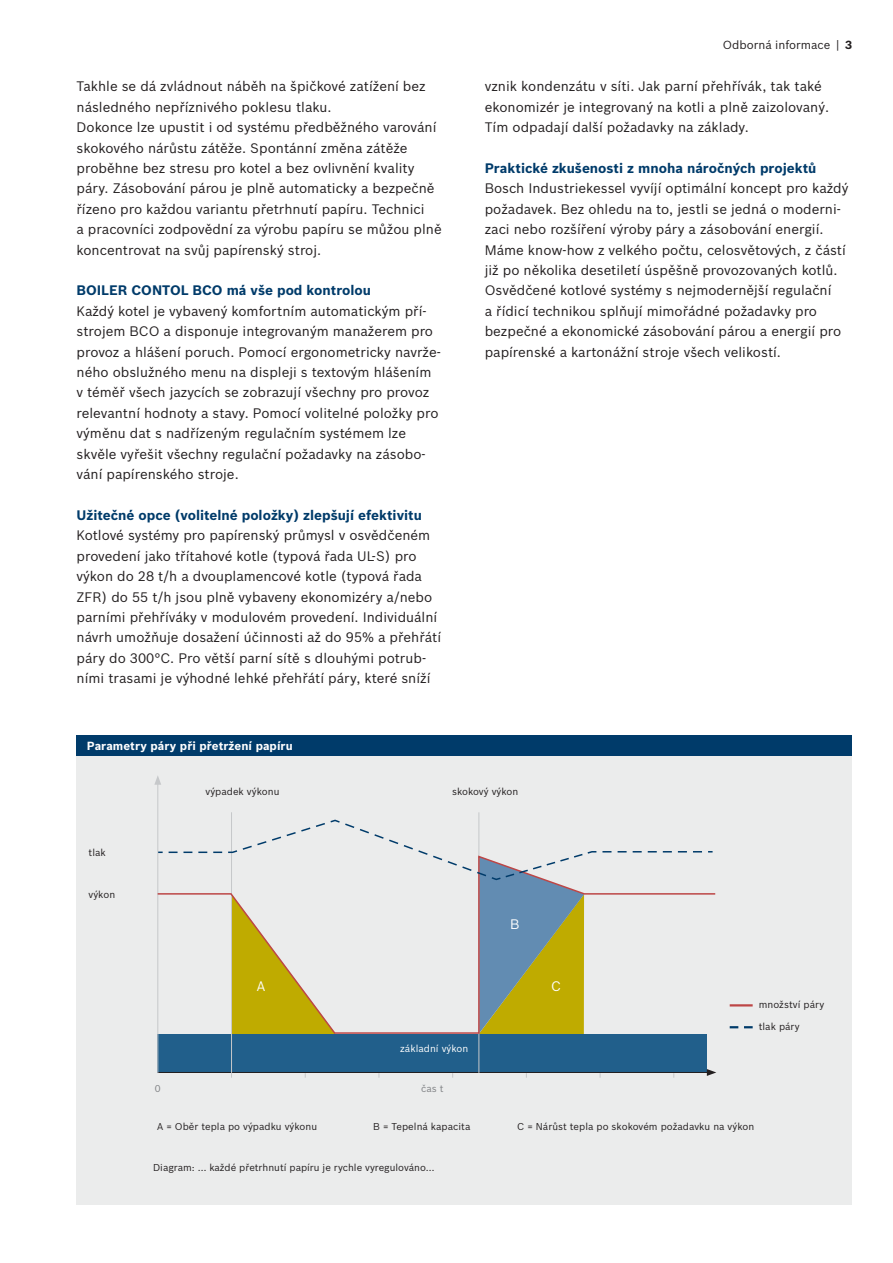
<style>
.page{position:relative;width:893px;height:1263px;background:#fff}
.page>*{position:absolute;margin:0;border:0;box-sizing:border-box;transform-origin:0 0}
.t1{font:13.5px/20.4px "Bosch Sans";color:#231f20}
.t2{font:700 13.5px "Bosch Sans";color:#003b6a}
.t3{font:13.5px "Bosch Sans";color:#fff}
.t4{font:700 11.55px "Bosch Sans";letter-spacing:.005em;color:#fff}
.t5{font:11.55px "Bosch Sans";color:#231f20}
.t6{font:9.75px "Bosch Sans";letter-spacing:.005em;color:#231f20}
.t7{font:9.75px "Bosch Sans";letter-spacing:.005em;color:#fff}
.t8{font:9.75px "Bosch Sans";color:#808285}
.s1{font-weight:700}
</style>
<div class="page">
<div style="left:77px;top:755px;width:775px;height:449px;background:#ebecec"></div>
<div style="left:77px;top:735px;width:775px;height:20px;background:#003b6a"></div>
<hr style="left:730px;top:1004px;width:23px;height:2px;background:#bd4646">
<svg style="left:730px;top:1026px;width:23px;height:2px"></svg>
<div style="left:158px;top:1034px;width:549px;height:38px;background:#215f8b"></div>
<hr style="left:158px;top:1072px;width:551px;height:1px;background:#231f20">
<svg style="left:707px;top:1069px;width:9px;height:7px"></svg>
<hr style="left:157px;top:782px;width:1px;height:291px;background:#c6c8ca">
<svg style="left:154px;top:776px;width:7px;height:9px"></svg>
<hr style="left:231px;top:812px;width:1px;height:261px;background:#c6c8ca">
<hr style="left:478px;top:812px;width:1px;height:261px;background:#c6c8ca">
<svg style="left:169px;top:819px;width:544px;height:224px"></svg>
<p class="t1" style="left:77px;top:77px;width:367px">Takhle se dá zvládnout náběh na špičkové zatížení bez následného nepříznivého poklesu tlaku.<br>Dokonce lze upustit i od systému předběžného varování skokového nárůstu zátěže. Spontánní změna zátěže proběhne bez stresu pro kotel a bez ovlivnění kvality páry. Zásobování párou je plně automaticky a bezpečně řízeno pro každou variantu přetrhnutí papíru. Technici<br>a pracovníci zodpovědní za výrobu papíru se můžou plně koncentrovat na svůj papírenský stroj.</p>
<p class="t2" style="left:77px;top:284px;width:296px">BOILER CONTOL BCO má vše pod kontrolou</p>
<p class="t1" style="left:77px;top:301px;width:366px">Každý kotel je vybavený komfortním automatickým pří&shy;strojem BCO a disponuje integrovaným manažerem pro provoz a hlášení poruch. Pomocí ergonometricky navrže&shy;ného obslužného menu na displeji s textovým hlášením v téměř všech jazycích se zobrazují všechny pro provoz relevantní hodnoty a stavy. Pomocí volitelné položky pro výměnu dat s nadřízeným regulačním systémem lze skvěle vyřešit všechny regulační požadavky na zásobo&shy;vání papírenského stroje.</p>
<p class="t2" style="left:77px;top:509px;width:347px">Užitečné opce (volitelné položky) zlepšují efektivitu</p>
<p class="t1" style="left:77px;top:526px;width:366px">Kotlové systémy pro papírenský průmysl v osvědčeném provedení jako třítahové kotle (typová řada UL-S) pro výkon do 28 t/h a dvouplamencové kotle (typová řada ZFR) do 55 t/h jsou plně vybaveny ekonomizéry a/nebo parními přehříváky v modulovém provedení. Individuální návrh umožňuje dosažení účinnosti až do 95% a přehřátí páry do 300°C. Pro větší parní sítě s dlouhými potrub&shy;ními trasami je výhodné lehké přehřátí páry, které sníží</p>
<p class="t5" style="left:723px;top:39px;width:131px">Odborná informace | <span class="s1">3</span></p>
<p class="t1" style="left:485px;top:77px;width:346px">vznik kondenzátu v síti. Jak parní přehřívák, tak také ekonomizér je integrovaný na kotli a plně zaizolovaný.<br>Tím odpadají další požadavky na základy.</p>
<p class="t2" style="left:485px;top:162px;width:333px">Praktické zkušenosti z mnoha náročných projektů</p>
<p class="t1" style="left:485px;top:179px;width:365px">Bosch Industriekessel vyvíjí optimální koncept pro každý požadavek. Bez ohledu na to, jestli se jedná o moderni&shy;zaci nebo rozšíření výroby páry a zásobování energií.<br>Máme know-how z velkého počtu, celosvětových, z částí již po několika desetiletí úspěšně provozovaných kotlů.<br>Osvědčené kotlové systémy s nejmodernější regulační<br>a řídicí technikou splňují mimořádné požadavky pro bezpečné a ekonomické zásobování párou a energií pro papírenské a kartonážní stroje všech velikostí.</p>
<p class="t4" style="left:87px;top:740px;width:207px">Parametry páry při přetržení papíru</p>
<p class="t6" style="left:89px;top:848px;width:19px">tlak</p>
<p class="t6" style="left:89px;top:890px;width:28px">výkon</p>
<p class="t6" style="left:205px;top:787px;width:75px">výpadek výkonu</p>
<p class="t3" style="left:257px;top:979px;width:10px">A</p>
<p class="t6" style="left:452px;top:787px;width:68px">skokový výkon</p>
<p class="t3" style="left:510px;top:918px;width:11px">B</p>
<p class="t3" style="left:551px;top:979px;width:11px">C</p>
<p class="t6" style="left:759px;top:1000px;width:67px">množství páry</p>
<p class="t6" style="left:759px;top:1022px;width:43px">tlak páry</p>
<p class="t7" style="left:400px;top:1044px;width:70px">základní výkon</p>
<p class="t8" style="left:155px;top:1084px;width:7px">0</p>
<p class="t8" style="left:421px;top:1084px;width:24px">čas t</p>
<p class="t6" style="left:157px;top:1122px;width:162px">A = Oběr tepla po výpadku výkonu</p>
<p class="t6" style="left:373px;top:1122px;width:99px">B = Tepelná kapacita</p>
<p class="t6" style="left:517px;top:1122px;width:238px">C = Nárůst tepla po skokovém požadavku na výkon</p>
<p class="t6" style="left:153px;top:1163px;width:283px">Diagram: … každé přetrhnutí papíru je rychle vyregulováno…</p>
</div>
